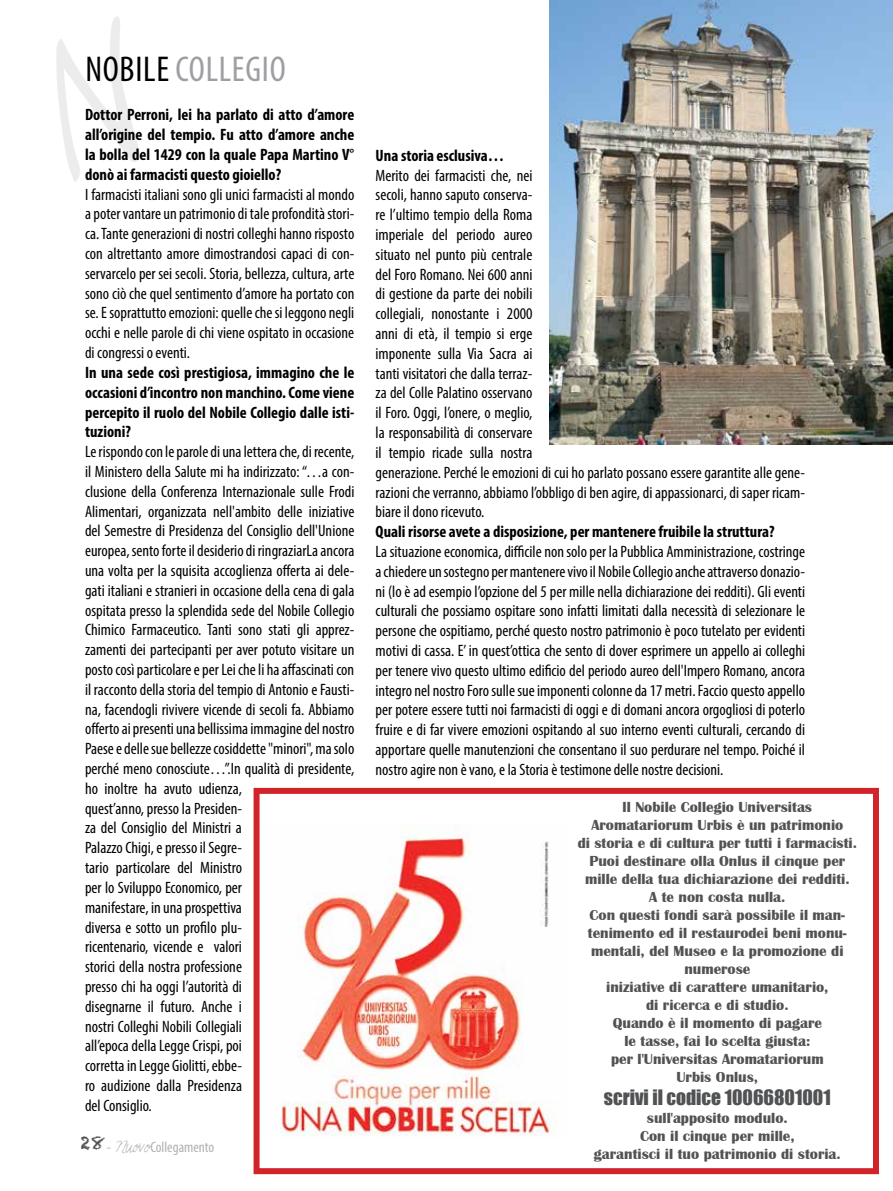
<style>
.page{position:relative;width:893px;height:1191px;background:#fff}
.page>*{position:absolute;margin:0;border:0;box-sizing:border-box;transform-origin:0 0}
.t1{font:condensed 36px "Myriad Pro";letter-spacing:.02em;color:#9d9fa2}
.t2{font:19.5px "Impact";color:#515254}
.t3{font:condensed 16.5px/19.8px "Myriad Pro";color:#000;text-align:justify}
.t4{font:700 condensed 16.5px/19.8px "Myriad Pro";color:#000;text-align:justify}
.t5{font:700 15px/18px "Britannic";color:#515254;text-align:center}
.t6{font:condensed 15px "Myriad Pro";color:#afb1b4}
.s1{color:#000}
.s2{font-family:"Sunshine In My Soul";font-stretch:normal}
</style>
<div class="page">
<div style="left:254px;top:788px;width:625px;height:386px;border:6px solid #d2232a"></div>
<img style="left:549px;top:0;width:344px;height:445px">
<img style="left:280px;top:826px;width:277px;height:310px">
<h1 class="t1" style="left:85px;top:47px;width:202px"><span class="s1">NOBILE</span> COLLEGIO</h1>
<p class="t4" style="left:85px;top:105px;width:271px">Dottor Perroni, lei ha parlato di atto d’amore all’origine del tempio. Fu atto d’amore anche la bolla del 1429 con la quale Papa Martino V° donò ai farmacisti questo gioiello?</p>
<p class="t3" style="left:85px;top:184px;width:271px">I farmacisti italiani sono gli unici farmacisti al mondo a poter vantare un patrimonio di tale profondità stori&shy;ca. Tante generazioni di nostri colleghi hanno risposto con altrettanto amore dimostrandosi capaci di con&shy;servarcelo per sei secoli. Storia, bellezza, cultura, arte sono ciò che quel sentimento d’amore ha portato con se. E soprattutto emozioni: quelle che si leggono negli occhi e nelle parole di chi viene ospitato in occasione di congressi o eventi.</p>
<p class="t4" style="left:85px;top:362px;width:271px">In una sede così prestigiosa, immagino che le occasioni d’incontro non manchino. Come viene percepito il ruolo del Nobile Collegio dalle isti&shy;tuzioni?</p>
<p class="t3" style="left:85px;top:441px;width:271px;text-align:left">Le rispondo con le parole di una lettera che, di recente, il Ministero della Salute mi ha indirizzato: “…a con&shy;clusione della Conferenza Internazionale sulle Frodi Alimentari, organizzata nell'ambito delle iniziative del Semestre di Presidenza del Consiglio dell'Unione europea, sento forte il desiderio di ringraziarLa ancora una volta per la squisita accoglienza offerta ai dele&shy;gati italiani e stranieri in occasione della cena di gala ospitata presso la splendida sede del Nobile Collegio Chimico Farmaceutico. Tanti sono stati gli apprez&shy;zamenti dei partecipanti per aver potuto visitare un posto così particolare e per Lei che li ha affascinati con il racconto della storia del tempio di Antonio e Fausti&shy;na, facendogli rivivere vicende di secoli fa. Abbiamo offerto ai presenti una bellissima immagine del nostro Paese e delle sue bellezze cosiddette "minori", ma solo perché meno conosciute…”.In qualità di presidente, ho inoltre ha avuto udienza,<br>quest’anno, presso la Presiden-<br>za del Consiglio del Ministri a<br>Palazzo Chigi, e presso il Segre-<br>tario particolare del Ministro<br>per lo Sviluppo Economico, per<br>manifestare, in una prospettiva<br>diversa e sotto un profilo plu-<br>ricentenario, vicende e valori<br>storici della nostra professione<br>presso chi ha oggi l’autorità di<br>disegnarne il futuro. Anche i<br>nostri Colleghi Nobili Collegiali<br>all’epoca della Legge Crispi, poi<br>corretta in Legge Giolitti, ebbe-<br>ro audizione dalla Presidenza<br>del Consiglio.</p>
<p class="t6" style="left:81px;top:1137px;width:135px"><sup>28</sup>- <span class="s2">Nuovo</span>Collegamento</p>
<p class="t4" style="left:376px;top:145px;width:130px">Una storia esclusiva…</p>
<p class="t3" style="left:376px;top:165px;width:431px;text-align:left">Merito dei farmacisti che, nei<br>secoli, hanno saputo conserva-<br>re l’ultimo tempio della Roma<br>imperiale del periodo aureo<br>situato nel punto più centrale<br>del Foro Romano. Nei 600 anni<br>di gestione da parte dei nobili<br>collegiali, nonostante i 2000<br>anni di età, il tempio si erge<br>imponente sulla Via Sacra ai<br>tanti visitatori che dalla terraz-<br>za del Colle Palatino osservano<br>il Foro. Oggi, l’onere, o meglio,<br>la responsabilità di conservare<br>il tempio ricade sulla nostra<br>generazione. Perché le emozioni di cui ho parlato possano essere garantite alle gene&shy;razioni che verranno, abbiamo l’obbligo di ben agire, di appassionarci, di saper ricam&shy;biare il dono ricevuto.</p>
<p class="t4" style="left:376px;top:521px;width:401px">Quali risorse avete a disposizione, per mantenere fruibile la struttura?</p>
<p class="t3" style="left:376px;top:541px;width:431px">La situazione economica, difficile non solo per la Pubblica Amministrazione, costringe a chiedere un sostegno per mantenere vivo il Nobile Collegio anche attraverso donazio&shy;ni (lo è ad esempio l’opzione del 5 per mille nella dichiarazione dei redditi). Gli eventi culturali che possiamo ospitare sono infatti limitati dalla necessità di selezionare le persone che ospitiamo, perché questo nostro patrimonio è poco tutelato per evidenti motivi di cassa. E’ in quest’ottica che sento di dover esprimere un appello ai colleghi per tenere vivo questo ultimo edificio del periodo aureo dell'Impero Romano, ancora integro nel nostro Foro sulle sue imponenti colonne da 17 metri. Faccio questo appello per potere essere tutti noi farmacisti di oggi e di domani ancora orgogliosi di poterlo fruire e di far vivere emozioni ospitando al suo interno eventi culturali, cercando di apportare quelle manutenzioni che consentano il suo perdurare nel tempo. Poiché il nostro agire non è vano, e la Storia è testimone delle nostre decisioni.</p>
<p class="t5" style="left:578px;top:798px;width:281px">ll Nobile Collegio Universitas<br>Aromatariorum Urbis è un patrimonio<br>di storia e di cultura per tutti i farmacisti.<br>Puoi destinare olla Onlus il cinque per mille della tua dichiarazione dei redditi.<br>A te non costa nulla.<br>Con questi fondi sarà possibile il man&shy;tenimento ed il restaurodei beni monu&shy;mentali, del Museo e la promozione di numerose<br>iniziative di carattere umanitario,<br>di ricerca e di studio.<br>Quando è il momento di pagare<br>le tasse, fai lo scelta giusta:<br>per l'Universitas Aromatariorum<br>Urbis Onlus,</p>
<p class="t2" style="left:604px;top:1082px;width:228px">scrivi il codice 10066801001</p>
<p class="t5" style="left:594px;top:1109px;width:248px">sull'apposito modulo.<br>Con il cinque per mille,<br>garantisci il tuo patrimonio di storia.</p>
</div>
